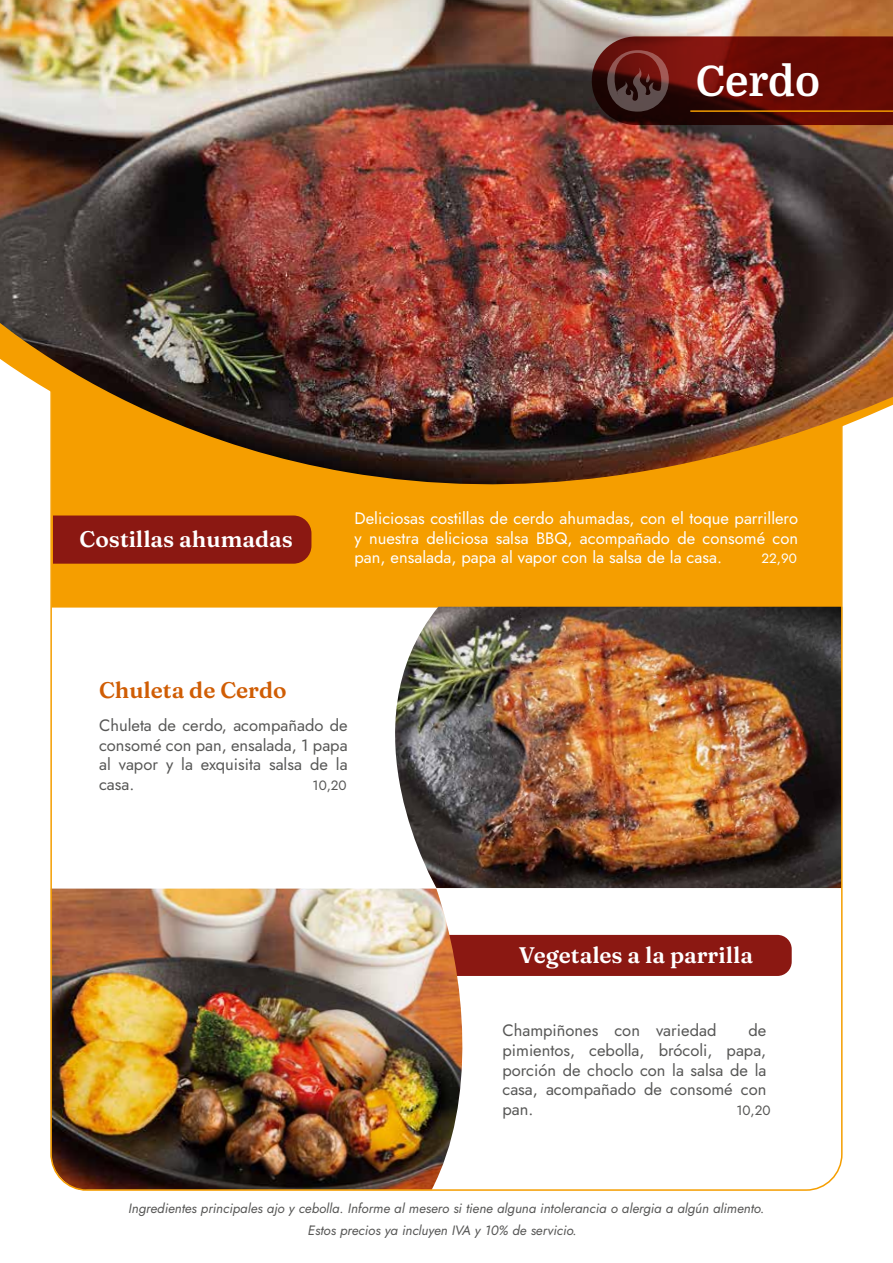
<style>
.page{position:relative;width:893px;height:1263px;background:#fff}
.page>*{position:absolute;margin:0;border:0;box-sizing:border-box;transform-origin:0 0}
.t1{font:700 42px "Domine";color:#fff}
.t2{font:900 22.5px "Fraunces 9 pt";color:#fff}
.t3{font:900 22.5px "Fraunces 9 pt";color:#d05d04}
.t4{font:16.5px/19.5px "Jost";color:#575756;text-align:justify}
.t5{font:16.5px/19.5px "Jost";color:#fff;text-align:justify}
.t6{font:italic 13.5px/22.5px "Jost";color:#575756}
.t7{font:13.5px "Jost";color:#575756}
.t8{font:13.5px "Jost";color:#fff}
</style>
<div class="page">
<img style="left:0;top:0;width:893px;height:299px">
<img style="left:0;top:299px;width:893px;height:127px">
<svg style="left:592px;top:36px;width:301px;height:89px"></svg>
<hr style="left:690px;top:110px;width:203px;height:2px;background:#f59e00">
<img style="left:50px;top:387px;width:793px;height:804px">
<h1 class="t1" style="left:696px;top:58px;width:126px">Cerdo</h1>
<h2 class="t2" style="left:80px;top:521px;width:215px">Costillas ahumadas</h2>
<p class="t5" style="left:355px;top:509px;width:445px">Deliciosas costillas de cerdo ahumadas, con el toque parrillero y nuestra deliciosa salsa BBQ, acompañado de consomé con pan, ensalada, papa al vapor con la salsa de la casa.</p>
<p class="t8" style="left:762px;top:549px;width:37px">22,90</p>
<h2 class="t3" style="left:99px;top:673px;width:189px">Chuleta de Cerdo</h2>
<p class="t4" style="left:99px;top:716px;width:250px">Chuleta de cerdo, acompañado de consomé con pan, ensalada, 1 papa al vapor y la exquisita salsa de la casa.</p>
<p class="t7" style="left:313px;top:776px;width:36px">10,20</p>
<h2 class="t2" style="left:519px;top:938px;width:236px">Vegetales a la parrilla</h2>
<p class="t4" style="left:502px;top:1021px;width:265px;text-indent:246px">de pimientos, cebolla, brócoli, papa, porción de choclo con la salsa de la casa, acompañado de consomé con pan.</p>
<p class="t4" style="left:502px;top:1021px;width:215px">Champiñones con variedad</p>
<p class="t7" style="left:736px;top:1100px;width:36px">10,20</p>
<p class="t6" style="left:308px;top:1197px;width:458px;text-indent:-179px">Ingredientes principales ajo y cebolla. Informe al mesero si tiene alguna intolerancia o alergia a algún alimento.<br>Estos precios ya incluyen IVA y 10% de servicio.</p>
</div>
